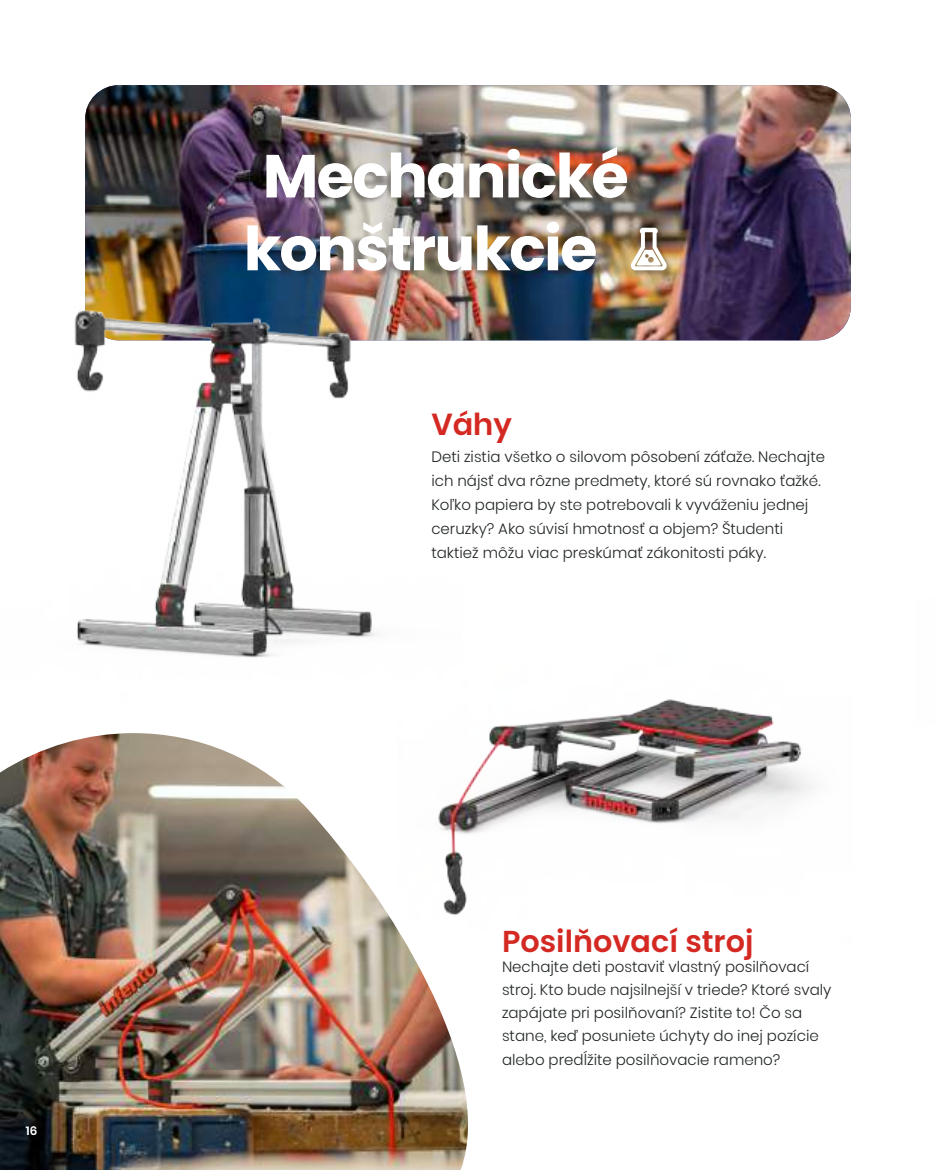
<style>
.page{position:relative;width:936px;height:1170px;background:#fff}
.page>*{position:absolute;margin:0;border:0;box-sizing:border-box;transform-origin:0 0}
.t1{font:700 60.6px/72.8px "Poppins";letter-spacing:-.03em;color:#fff;text-align:center}
.t2{font:600 30.3px "Poppins";color:#d42922}
.t3{font:300 15px/24px "Poppins";color:#202524}
.t4{font:600 12px "Poppins";color:#fff}
</style>
<div class="page">
<img style="left:85px;top:85px;width:765px;height:255px">
<img style="left:0;top:759px;width:468px;height:410px">
<img style="left:24px;top:273px;width:438px;height:486px">
<img style="left:398px;top:548px;width:414px;height:467px">
<div style="left:276px;top:146px;width:398px;height:132px;background:#241f1f;opacity:.45"></div>
<svg style="left:630px;top:228px;width:37px;height:42px"></svg>
<p class="t4" style="left:26px;top:1123px;width:13px">16</p>
<h1 class="t1" style="left:244px;top:140px;width:386px">Mechanické konštrukcie</h1>
<h2 class="t2" style="left:431px;top:407px;width:82px">Váhy</h2>
<p class="t3" style="left:431px;top:445px;width:395px">Deti zistia všetko o silovom pôsobení záťaže. Nechajte ich nájsť dva rôzne predmety, ktoré sú rovnako ťažké.<br>Koľko papiera by ste potrebovali k vyváženiu jednej ceruzky? Ako súvisí hmotnosť a objem? Študenti taktiež môžu viac preskúmať zákonitosti páky.</p>
<h2 class="t2" style="left:502px;top:923px;width:253px">Posilňovací stroj</h2>
<p class="t3" style="left:502px;top:954px;width:331px;line-height:23.2px">Nechajte deti postaviť vlastný posilňovací stroj. Kto bude najsilnejší v triede? Ktoré svaly zapájate pri posilňovaní? Zistite to! Čo sa stane, keď posuniete úchyty do inej pozície alebo predĺžite posilňovacie rameno?</p>
</div>
